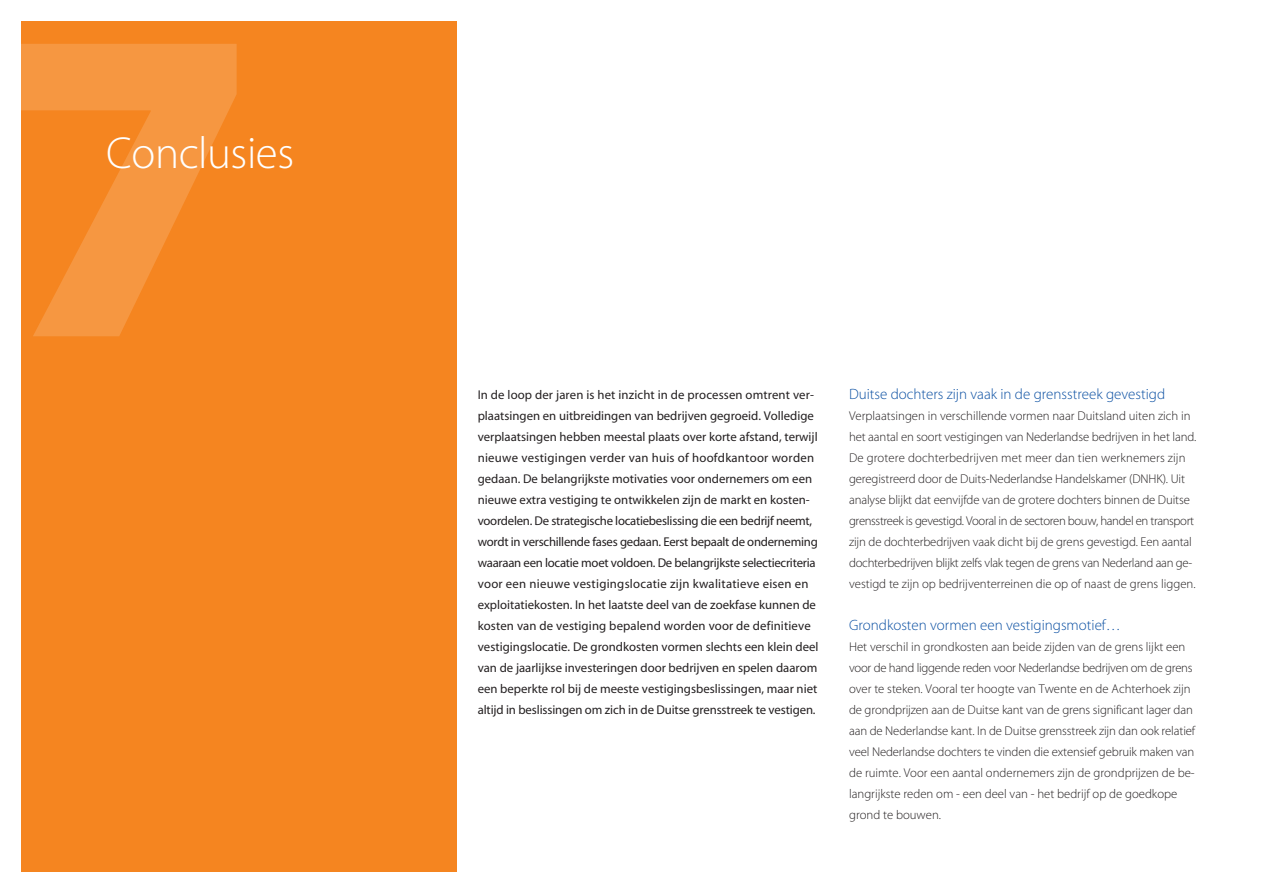
<style>
.page{position:relative;width:1263px;height:893px;background:#fff}
.page>*{position:absolute;margin:0;border:0;box-sizing:border-box;transform-origin:0 0}
.t1{font:450px "Myriad MM 830 600";color:#fff}
.t2{font:45px "Myriad MM 215 600";letter-spacing:-.01em;color:#fff}
.t3{font:15px "Myriad MM 215 600";color:#0a4fa2}
.t4{font:12.75px/21px "Myriad MM 215 600";letter-spacing:-.01em;color:#231f20}
.t5{font:12.75px/21px "Myriad MM 400 600";color:#231f20}
</style>
<div class="page">
<div style="left:21px;top:21px;width:435px;height:851px;background:#f58520"></div>
<h1 class="t1" style="left:0;top:-32px;width:259px">7</h1>
<h2 class="t2" style="left:106px;top:131px;width:189px">Conclusies</h2>
<p class="t5" style="left:478px;top:385px;width:342px">In de loop der jaren is het inzicht in de processen omtrent ver&shy;plaatsingen en uitbreidingen van bedrijven gegroeid. Volledige verplaatsingen hebben meestal plaats over korte afstand, terwijl nieuwe vestigingen verder van huis of hoofdkantoor worden gedaan. De belangrijkste motivaties voor ondernemers om een nieuwe extra vestiging te ontwikkelen zijn de markt en kosten&shy;voordelen. De strategische locatiebeslissing die een bedrijf neemt, wordt in verschillende fases gedaan. Eerst bepaalt de onderneming waaraan een locatie moet voldoen. De belangrijkste selectiecriteria voor een nieuwe vestigingslocatie zijn kwalitatieve eisen en exploitatiekosten. In het laatste deel van de zoekfase kunnen de kosten van de vestiging bepalend worden voor de definitieve vestigingslocatie. De grondkosten vormen slechts een klein deel van de jaarlijkse investeringen door bedrijven en spelen daarom een beperkte rol bij de meeste vestigingsbeslissingen, maar niet altijd in beslissingen om zich in de Duitse grensstreek te vestigen.</p>
<p class="t3" style="left:849px;top:387px;width:318px">Duitse dochters zijn vaak in de grensstreek gevestigd</p>
<p class="t4" style="left:849px;top:406px;width:349px">Verplaatsingen in verschillende vormen naar Duitsland uiten zich in het aantal en soort vestigingen van Nederlandse bedrijven in het land.<br>De grotere dochterbedrijven met meer dan tien werknemers zijn geregistreerd door de Duits-Nederlandse Handelskamer (DNHK). Uit analyse blijkt dat eenvijfde van de grotere dochters binnen de Duitse grensstreek is gevestigd. Vooral in de sectoren bouw, handel en transport zijn de dochterbedrijven vaak dicht bij de grens gevestigd. Een aantal dochterbedrijven blijkt zelfs vlak tegen de grens van Nederland aan ge&shy;vestigd te zijn op bedrijventerreinen die op of naast de grens liggen.</p>
<p class="t3" style="left:849px;top:618px;width:273px">Grondkosten vormen een vestigingsmotief…</p>
<p class="t4" style="left:849px;top:637px;width:348px">Het verschil in grondkosten aan beide zijden van de grens lijkt een voor de hand liggende reden voor Nederlandse bedrijven om de grens over te steken. Vooral ter hoogte van Twente en de Achterhoek zijn de grondprijzen aan de Duitse kant van de grens significant lager dan aan de Nederlandse kant. In de Duitse grensstreek zijn dan ook relatief veel Nederlandse dochters te vinden die extensief gebruik maken van de ruimte. Voor een aantal ondernemers zijn de grondprijzen de be&shy;langrijkste reden om - een deel van - het bedrijf op de goedkope grond te bouwen.</p>
</div>
